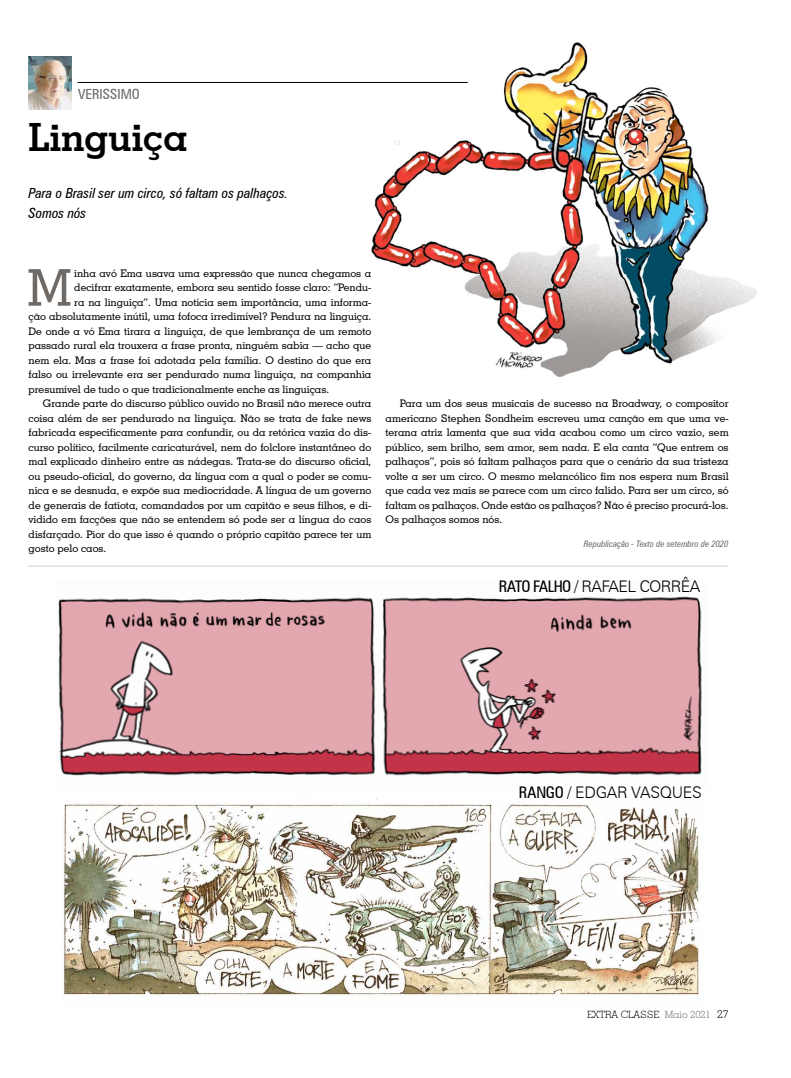
<style>
.page{position:relative;width:791px;height:1078px;background:#fff}
.page>*{position:absolute;margin:0;border:0;box-sizing:border-box;transform-origin:0 0}
.t1{font:500 50.8px "Geometric Slab 703 BT";color:#6f6a66}
.t2{font:700 39px "Geometric Slab 703 BT";color:#000}
.t3{font:300 16px "Zurich BT";letter-spacing:-.04em;color:#000}
.t4{font:300 16px "Zurich BT";letter-spacing:-.02em;color:#000}
.t5{font:italic condensed 14px/20px "Zurich BT";color:#000}
.t6{font:condensed 14px "Zurich BT";color:#6f6a66}
.t7{font:500 10.5px/14.5px "Geometric Slab 703 BT";color:#000;text-align:justify}
.t8{font:300 10px "Geometric Slab 703 BT";color:#000}
.t9{font:italic condensed 9px "Zurich BT";color:#6d6f72}
.s1{font-weight:400;font-stretch:condensed}
.s2{color:#6f6a66}
.s3{font-size:11px}
</style>
<div class="page">
<hr style="left:77px;top:82px;width:391px;height:1px;background:#000">
<hr style="left:28px;top:565px;width:701px;height:1px;background:#cecdcd">
<img style="left:29px;top:57px;width:42px;height:52px">
<img style="left:58px;top:596px;width:644px;height:180px">
<img style="left:62px;top:798px;width:637px;height:198px">
<img style="left:371px;top:43px;width:386px;height:334px">
<h3 class="t6" style="left:78px;top:85px;width:63px">VERISSIMO</h3>
<h2 class="t2" style="left:29px;top:113px;width:160px">Linguiça</h2>
<h3 class="t5" style="left:29px;top:183px;width:261px">Para o Brasil ser um circo, só faltam os palhaços.<br>Somos nós</h3>
<h1 class="t1" style="left:27px;top:257px;width:46px">M</h1>
<p class="t7" style="left:74px;top:265px;width:299px">inha avó Ema usava uma expressão que nunca chegamos a</p>
<p class="t7" style="left:74px;top:280px;width:299px">decifrar exatamente, embora seu sentido fosse claro: “Pendu-</p>
<p class="t7" style="left:74px;top:294px;width:299px">ra na linguiça”. Uma notícia sem importância, uma informa-</p>
<p class="t7" style="left:29px;top:309px;width:344px">ção absolutamente inútil, uma fofoca irredimível? Pendura na linguiça.</p>
<p class="t7" style="left:29px;top:323px;width:344px">De onde a vó Ema tirara a linguiça, de que lembrança de um remoto</p>
<p class="t7" style="left:29px;top:338px;width:344px">passado rural ela trouxera a frase pronta, ninguém sabia — acho que</p>
<p class="t7" style="left:29px;top:352px;width:344px">nem ela. Mas a frase foi adotada pela família. O destino do que era</p>
<p class="t7" style="left:29px;top:367px;width:344px">falso ou irrelevante era ser pendurado numa linguiça, na companhia</p>
<p class="t7" style="left:29px;top:381px;width:302px">presumível de tudo o que tradicionalmente enche as linguiças.</p>
<p class="t7" style="left:43px;top:396px;width:330px">Grande parte do discurso público ouvido no Brasil não merece outra</p>
<p class="t7" style="left:29px;top:410px;width:344px">coisa além de ser pendurado na linguiça. Não se trata de fake news</p>
<p class="t7" style="left:29px;top:425px;width:344px">fabricada especificamente para confundir, ou da retórica vazia do dis-</p>
<p class="t7" style="left:29px;top:439px;width:344px">curso político, facilmente caricaturável, nem do folclore instantâneo do</p>
<p class="t7" style="left:29px;top:454px;width:344px">mal explicado dinheiro entre as nádegas. Trata-se do discurso oficial,</p>
<p class="t7" style="left:29px;top:468px;width:344px">ou pseudo-oficial, do governo, da língua com a qual o poder se comu-</p>
<p class="t7" style="left:29px;top:483px;width:344px">nica e se desnuda, e expõe sua mediocridade. A língua de um governo</p>
<p class="t7" style="left:29px;top:497px;width:344px">de generais de fatiota, comandados por um capitão e seus filhos, e di-</p>
<p class="t7" style="left:29px;top:512px;width:344px">vidido em facções que não se entendem só pode ser a língua do caos</p>
<p class="t7" style="left:29px;top:526px;width:344px">disfarçado. Pior do que isso é quando o próprio capitão parece ter um</p>
<p class="t7" style="left:29px;top:541px;width:79px">gosto pelo caos.</p>
<p class="t7" style="left:386px;top:396px;width:345px;text-indent:14px">Para um dos seus musicais de sucesso na Broadway, o compositor americano Stephen Sondheim escreveu uma canção em que uma ve&shy;terana atriz lamenta que sua vida acabou como um circo vazio, sem público, sem brilho, sem amor, sem nada. E ela canta “Que entrem os palhaços”, pois só faltam palhaços para que o cenário da sua tristeza volte a ser um circo. O mesmo melancólico fim nos espera num Brasil que cada vez mais se parece com um circo falido. Para ser um circo, só faltam os palhaços. Onde estão os palhaços? Não é preciso procurá-los.<br>Os palhaços somos nós.</p>
<p class="t9" style="left:584px;top:538px;width:146px">Republicação - Texto de setembro de 2020</p>
<h3 class="t3" style="left:499px;top:576px;width:203px"><span class="s1">RATO FALHO</span> / RAFAEL CORRÊA</h3>
<h3 class="t4" style="left:519px;top:782px;width:184px"><span class="s1">RANGO</span> / EDGAR VASQUES</h3>
<p class="t8" style="left:587px;top:1007px;width:143px">EXTRA CLASSE <span class="s2">Maio 2021</span> <span class="s3">27</span></p>
</div>
